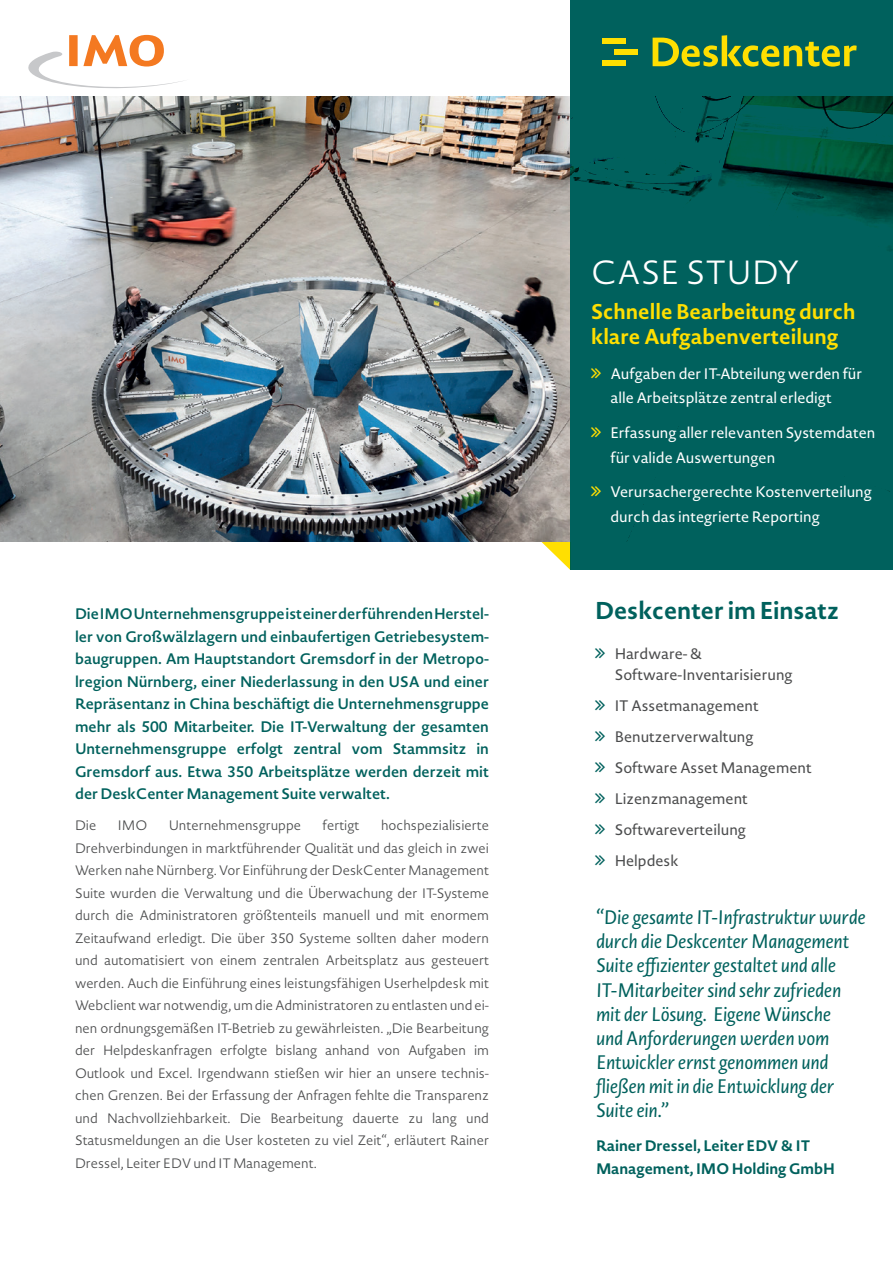
<style>
.page{position:relative;width:893px;height:1263px;background:#fff}
.page>*{position:absolute;margin:0;border:0;box-sizing:border-box;transform-origin:0 0}
.t1{font:300 33px "Novel Sans Pro";letter-spacing:.005em;color:#fff}
.t2{font:700 24px "Novel Sans Pro";color:#00615d}
.t3{font:700 21px/25.2px "Novel Sans Pro";color:#ffdf01}
.t4{font:italic 19.2px/24.2px "Novel Sans Pro";letter-spacing:-.015em;color:#00615d}
.t5{font:600 15px/22.5px "Novel Sans Pro";color:#00615d;text-align:justify}
.t6{font:15px/24.8px "Novel Sans Pro";color:#fff}
.t7{font:15px/31px "Novel Sans Pro";color:#4b4c4d}
.t8{font:700 15px/22.5px "Novel Sans Pro";color:#00615d}
.t9{font:300 13.5px/22.5px "Novel Sans Pro";color:#4b4c4d;text-align:justify}
</style>
<div class="page">
<svg style="left:541px;top:541px;width:29px;height:29px"></svg>
<img style="left:0;top:97px;width:570px;height:444px">
<div style="left:570px;top:0;width:323px;height:570px;background:#00615d"></div>
<svg style="left:28px;top:35px;width:154px;height:54px"></svg>
<div style="left:602px;top:38px;width:24px;height:6px;background:#ffdf01"></div>
<div style="left:614px;top:49px;width:24px;height:6px;background:#ffdf01"></div>
<div style="left:602px;top:60px;width:24px;height:6px;background:#ffdf01"></div>
<svg style="left:653px;top:35px;width:204px;height:32px"></svg>
<p class="t5" style="left:75px;top:602px;width:415px">Die IMO Unternehmensgruppe ist einer der führenden Herstel&shy;ler von Großwälzlagern und einbaufertigen Getriebesystem&shy;baugruppen. Am Hauptstandort Gremsdorf in der Metropo&shy;lregion Nürnberg, einer Niederlassung in den USA und einer Repräsentanz in China beschäftigt die Unternehmensgruppe mehr als 500 Mitarbeiter. Die IT-Verwaltung der gesamten Unternehmensgruppe erfolgt zentral vom Stammsitz in Gremsdorf aus. Etwa 350 Arbeitsplätze werden derzeit mit der DeskCenter Management Suite verwaltet.</p>
<p class="t9" style="left:75px;top:814px;width:23px">Die</p>
<p class="t9" style="left:118px;top:814px;width:31px">IMO</p>
<p class="t9" style="left:169px;top:814px;width:134px">Unternehmensgruppe</p>
<p class="t9" style="left:323px;top:814px;width:38px">fertigt</p>
<p class="t9" style="left:75px;top:814px;width:415px;text-indent:306px">hochspezialisierte Drehverbindungen in marktführender Qualität und das gleich in zwei Werken nahe Nürnberg. Vor Einführung der DeskCenter Management Suite wurden die Verwaltung und die Überwachung der IT-Systeme durch die Administratoren größtenteils manuell und mit enormem Zeitaufwand erledigt. Die über 350 Systeme sollten daher modern und automatisiert von einem zentralen Arbeitsplatz aus gesteuert werden. Auch die Einführung eines leistungsfähigen Userhelpdesk mit Webclient war notwendig, um die Administratoren zu entlasten und ei&shy;nen ordnungsgemäßen IT-Betrieb zu gewährleisten. „Die Bearbeitung der Helpdeskanfragen erfolgte bislang anhand von Aufgaben im Outlook und Excel. Irgendwann stießen wir hier an unsere technis&shy;chen Grenzen. Bei der Erfassung der Anfragen fehlte die Transparenz und Nachvollziehbarkeit. Die Bearbeitung dauerte zu lang und Statusmeldungen an die User kosteten zu viel Zeit“, erläutert Rainer Dressel, Leiter EDV und IT Management.</p>
<h1 class="t1" style="left:591px;top:249px;width:209px">CASE STUDY</h1>
<h3 class="t3" style="left:591px;top:298px;width:266px">Schnelle Bearbeitung durch klare Aufgabenverteilung</h3>
<p class="t6" style="left:611px;top:361px;width:253px">Aufgaben der IT-Abteilung werden für alle Arbeitsplätze zentral erledigt</p>
<p class="t6" style="left:611px;top:420px;width:266px">Erfassung aller relevanten Systemdaten für valide Auswertungen</p>
<p class="t6" style="left:611px;top:480px;width:263px">Verursachergerechte Kostenverteilung durch das integrierte Reporting</p>
<h2 class="t2" style="left:595px;top:593px;width:245px">Deskcenter im Einsatz</h2>
<p class="t7" style="left:615px;top:643px;width:179px;line-height:21px">Hardware- &amp;<br>Software-Inventarisierung</p>
<p class="t7" style="left:615px;top:690px;width:198px">IT Assetmanagement<br>Benutzerverwaltung<br>Software Asset Management<br>Lizenzmanagement<br>Softwareverteilung<br>Helpdesk</p>
<p class="t4" style="left:596px;top:905px;width:271px">“Die gesamte IT-Infrastruktur wurde durch die Deskcenter Management<br>Suite effizienter gestaltet und alle<br>IT-Mitarbeiter sind sehr zufrieden mit der Lösung. Eigene Wünsche<br>und Anforderungen werden vom<br>Entwickler ernst genommen und fließen mit in die Entwicklung der<br>Suite ein.”</p>
<p class="t8" style="left:596px;top:1134px;width:241px">Rainer Dressel, Leiter EDV &amp; IT<br>Management, IMO Holding GmbH</p>
</div>
